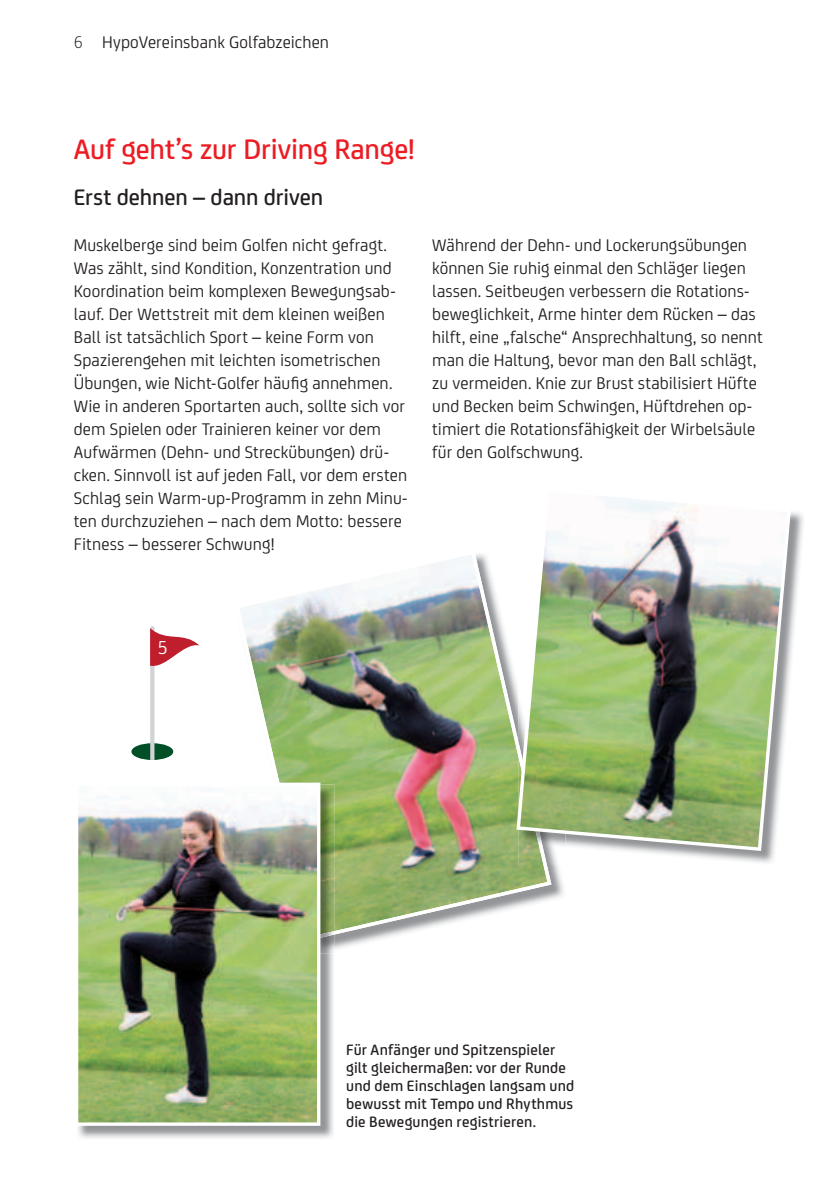
<style>
.page{position:relative;width:840px;height:1191px;background:#fff}
.page>*{position:absolute;margin:0;border:0;box-sizing:border-box;transform-origin:0 0}
.t1{font:500 30px "Uni Credit";letter-spacing:-.005em;color:#ed1c24}
.t2{font:500 24px "Uni Credit";letter-spacing:-.005em;color:#231f20}
.t3{font:20px "Uni Credit";color:#fff}
.t4{font:18px/23px "Uni Credit";letter-spacing:.005em;color:#231f20}
.t5{font:500 16px/18px "Uni Credit";letter-spacing:.01em;color:#231f20}
.s1{font-weight:300}
</style>
<div class="page">
<div style="left:131px;top:743px;width:42px;height:17px;background:#004f27;border-radius:50%"></div>
<svg style="left:150px;top:626px;width:49px;height:134px"></svg>
<img style="left:334px;top:865px;width:229px;height:85px">
<img style="left:240px;top:552px;width:311px;height:387px">
<img style="left:78px;top:953px;width:256px;height:185px">
<img style="left:320px;top:784px;width:14px;height:155px">
<img style="left:78px;top:782px;width:242px;height:343px">
<img style="left:633px;top:512px;width:170px;height:351px">
<img style="left:518px;top:851px;width:28px;height:14px">
<img style="left:516px;top:496px;width:274px;height:355px">
<p class="t4" style="left:74px;top:29px;width:257px"><span class="s1">6</span> HypoVereinsbank Golfabzeichen</p>
<h1 class="t1" style="left:74px;top:127px;width:342px">Auf geht’s zur Driving Range!</h1>
<h2 class="t2" style="left:74px;top:180px;width:251px">Erst dehnen – dann driven</h2>
<p class="t4" style="left:74px;top:233px;width:335px">Muskelberge sind beim Golfen nicht gefragt.<br>Was zählt, sind Kondition, Konzentration und Koordination beim komplexen Bewegungsab&shy;lauf. Der Wettstreit mit dem kleinen weißen Ball ist tatsächlich Sport – keine Form von Spazierengehen mit leichten isometrischen Übungen, wie Nicht-Golfer häufig annehmen.<br>Wie in anderen Sportarten auch, sollte sich vor dem Spielen oder Trainieren keiner vor dem Aufwärmen (Dehn- und Streckübungen) drü&shy;cken. Sinnvoll ist auf jeden Fall, vor dem ersten Schlag sein Warm-up-Programm in zehn Minu&shy;ten durchzuziehen – nach dem Motto: bessere Fitness – besserer Schwung!</p>
<p class="t4" style="left:432px;top:233px;width:332px">Während der Dehn- und Lockerungsübungen können Sie ruhig einmal den Schläger liegen lassen. Seitbeugen verbessern die Rotations&shy;beweglichkeit, Arme hinter dem Rücken – das hilft, eine „falsche“ Ansprechhaltung, so nennt man die Haltung, bevor man den Ball schlägt, zu vermeiden. Knie zur Brust stabilisiert Hüfte und Becken beim Schwingen, Hüftdrehen op&shy;timiert die Rotationsfähigkeit der Wirbelsäule für den Golfschwung.</p>
<p class="t3" style="left:157px;top:633px;width:12px">5</p>
<p class="t5" style="left:346px;top:1039px;width:229px">Für Anfänger und Spitzenspieler gilt gleichermaßen: vor der Runde und dem Einschlagen langsam und bewusst mit Tempo und Rhythmus die Bewegungen registrieren.</p>
</div>
